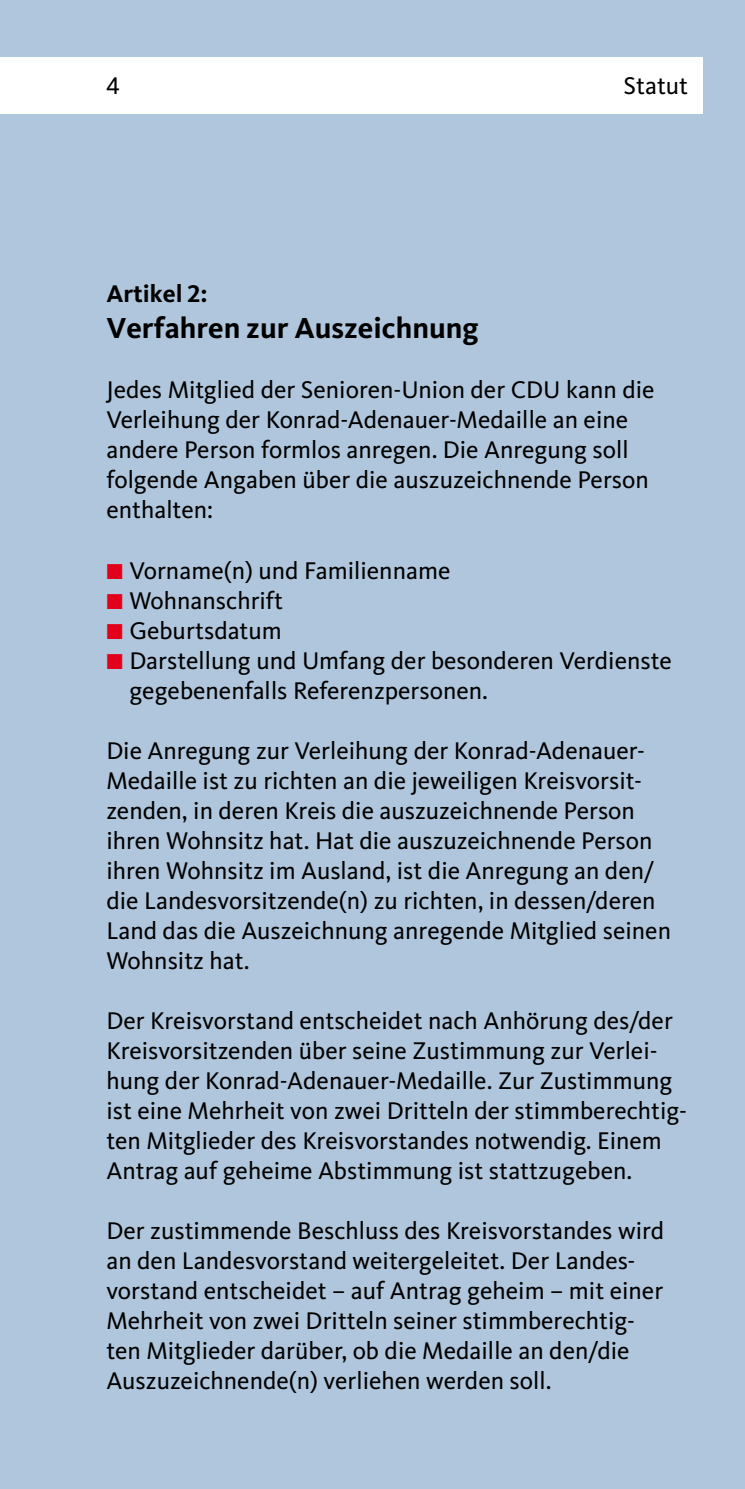
<style>
.page{position:relative;width:745px;height:1489px;background:#fff}
.page>*{position:absolute;margin:0;border:0;box-sizing:border-box;transform-origin:0 0}
.t1{font:700 30px "CDU Kievit Tab";color:#000}
.t2{font:25px/30px "CDU Kievit Tab";color:#000}
.t3{font:700 25px "CDU Kievit Tab";color:#000}
.s1{font-family:"European Pi Three";color:#e2001a}
</style>
<div class="page">
<div style="left:0;top:0;width:744px;height:1488px;background:#afc6dc"></div>
<div style="left:0;top:57px;width:702px;height:56px;background:#fff"></div>
<p class="t2" style="left:106px;top:71px;width:15px">4</p>
<p class="t2" style="left:623px;top:71px;width:66px">Statut</p>
<p class="t3" style="left:106px;top:279px;width:103px">Artikel 2:</p>
<p class="t1" style="left:106px;top:311px;width:373px">Verfahren zur Auszeichnung</p>
<p class="t2" style="left:106px;top:375px;width:549px">Jedes Mitglied der Senioren-Union der CDU kann die Verleihung der Konrad-Adenauer-Medaille an eine andere Person formlos anregen. Die Anregung soll folgende Angaben über die auszuzeichnende Person enthalten:</p>
<p class="t2" style="left:106px;top:555px;width:345px"><span class="s1">K</span> Vorname(n) und Familienname</p>
<p class="t2" style="left:106px;top:585px;width:178px"><span class="s1">K</span> Wohnanschrift</p>
<p class="t2" style="left:106px;top:615px;width:177px"><span class="s1">K</span> Geburtsdatum</p>
<p class="t2" style="left:106px;top:645px;width:566px"><span class="s1">K</span> Darstellung und Umfang der besonderen Verdienste</p>
<p class="t2" style="left:129px;top:675px;width:360px">gegebenenfalls Referenzpersonen.</p>
<p class="t2" style="left:106px;top:735px;width:566px">Die Anregung zur Verleihung der Konrad-Adenauer-Medaille ist zu richten an die jeweiligen Kreisvorsit&shy;zenden, in deren Kreis die auszuzeichnende Person ihren Wohnsitz hat. Hat die auszuzeichnende Person ihren Wohnsitz im Ausland, ist die Anregung an den/ die Landesvorsitzende(n) zu richten, in dessen/deren Land das die Auszeichnung anregende Mitglied seinen Wohnsitz hat.</p>
<p class="t2" style="left:106px;top:1005px;width:581px">Der Kreisvorstand entscheidet nach Anhörung des/der Kreisvorsitzenden über seine Zustimmung zur Verlei&shy;hung der Konrad-Adenauer-Medaille. Zur Zustimmung ist eine Mehrheit von zwei Dritteln der stimmberechtig&shy;ten Mitglieder des Kreisvorstandes notwendig. Einem Antrag auf geheime Abstimmung ist stattzugeben.</p>
<p class="t2" style="left:106px;top:1215px;width:559px">Der zustimmende Beschluss des Kreisvorstandes wird an den Landesvorstand weitergeleitet. Der Landes&shy;vorstand entscheidet – auf Antrag geheim – mit einer Mehrheit von zwei Dritteln seiner stimmberechtig&shy;ten Mitglieder darüber, ob die Medaille an den/die Auszuzeichnende(n) verliehen werden soll.</p>
</div>
